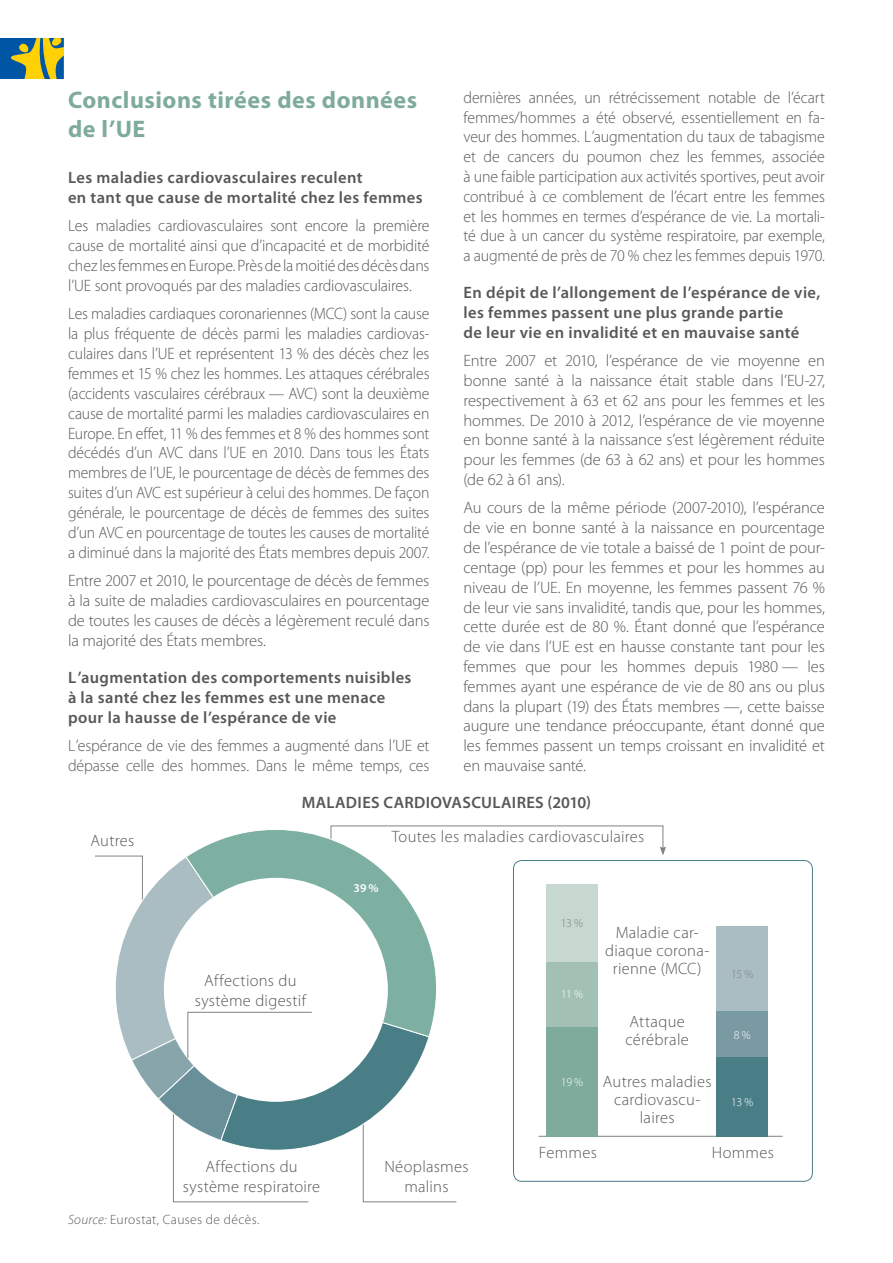
<style>
.page{position:relative;width:893px;height:1263px;background:#fff}
.page>*{position:absolute;margin:0;border:0;box-sizing:border-box;transform-origin:0 0}
.Title_1{font:700 24px/29px "Myriad Pro";letter-spacing:.02em;color:#7eab9b}
.Body_Text{font:300 16.5px/19.8px "Myriad Pro";letter-spacing:-.01em;color:#57585a;text-align:justify}
.Body_Text-2{font:300 16.5px/19.8px "Myriad Pro";letter-spacing:-.01em;color:#57585a;text-align:justify;scale:.96 1}
.Body_Text-3{font:300 16.5px/20px "Myriad Pro";letter-spacing:-.01em;color:#57585a;text-align:justify;scale:.95 1}
.Subtitle{font:600 16.5px/20px "Myriad Pro";letter-spacing:.02em;color:#57585a}
.Fig_text{font:300 16.5px/18px "Myriad Pro";letter-spacing:.015em;color:#57585a;text-align:center}
.Fig_Table_title{font:600 16.5px "Myriad Pro";letter-spacing:.02em;color:#57585a}
.Source{font:300 13.5px "Myriad Pro";letter-spacing:.025em;color:#57585a}
.Body_Text-4{font:300 12px "Myriad Pro";color:#fff}
.Body_Text-5{font:300 12px "Myriad Pro";color:#808285}
.Body_Text-6{font:600 12px "Myriad Pro";color:#fff}
.s1{font-style:italic}
</style>
<div class="page">
<svg style="left:0;top:38px;width:64px;height:41px;background:#768e5a"></svg>
<svg style="left:95px;top:825px;width:571px;height:377px"></svg>
<div style="left:513px;top:860px;width:300px;height:322px;border:1px solid #497e87;border-radius:9px"></div>
<hr style="left:539px;top:1136px;width:244px;height:1px;background:#808285">
<div style="left:546px;top:884px;width:52px;height:78px;background:#c7d8d0"></div>
<div style="left:717px;top:926px;width:51px;height:86px;background:#aabdc3"></div>
<div style="left:546px;top:962px;width:52px;height:65px;background:#a3c0b5"></div>
<div style="left:717px;top:1011px;width:51px;height:47px;background:#799aa3"></div>
<div style="left:546px;top:1027px;width:52px;height:110px;background:#7eab9b"></div>
<div style="left:717px;top:1057px;width:51px;height:80px;background:#497e87"></div>
<p class="Body_Text-2" style="left:463px;top:88px;width:378px">dernières années, un rétrécissement notable de l’écart femmes/hommes a été observé, essentiellement en fa‑ veur des hommes. L’augmentation du taux de tabagisme et de cancers du poumon chez les femmes, associée à une faible participation aux activités sportives, peut avoir contribué à ce comblement de l’écart entre les femmes et les hommes en termes d’espérance de vie. La mortali‑ té due à un cancer du système respiratoire, par exemple, a augmenté de près de 70 % chez les femmes depuis 1970.</p>
<p class="Subtitle" style="left:463px;top:283px;width:358px">En dépit de l’allongement de l’espérance de vie, les femmes passent une plus grande partie<br>de leur vie en invalidité et en mauvaise santé</p>
<p class="Body_Text" style="left:463px;top:351px;width:363px">Entre 2007 et 2010, l’espérance de vie moyenne en bonne santé à la naissance était stable dans l’EU-27, respectivement à 63 et 62 ans pour les femmes et les hommes. De 2010 à 2012, l’espérance de vie moyenne en bonne santé à la naissance s’est légèrement réduite pour les femmes (de 63 à 62 ans) et pour les hommes (de 62 à 61 ans).</p>
<p class="Body_Text" style="left:463px;top:498px;width:363px">Au cours de la même période (2007-2010), l’espérance de vie en bonne santé à la naissance en pourcentage de l’espérance de vie totale a baissé de 1 point de pour‑ centage (pp) pour les femmes et pour les hommes au niveau de l’UE. En moyenne, les femmes passent 76 % de leur vie sans invalidité, tandis que, pour les hommes, cette durée est de 80 %. Étant donné que l’espérance de vie dans l’UE est en hausse constante tant pour les femmes que pour les hommes depuis 1980 — les femmes ayant une espérance de vie de 80 ans ou plus dans la plupart (19) des États membres —, cette baisse augure une tendance préoccupante, étant donné que les femmes passent un temps croissant en invalidité et en mauvaise santé.</p>
<p class="Fig_Table_title" style="left:302px;top:793px;width:291px">MALADIES CARDIOVASCULAIRES (2010)</p>
<p class="Fig_text" style="left:392px;top:827px;width:254px">Toutes les maladies cardiovasculaires</p>
<p class="Title_1" style="left:68px;top:86px;width:351px">Conclusions tirées des données de l’UE</p>
<p class="Subtitle" style="left:68px;top:167px;width:356px">Les maladies cardiovasculaires reculent<br>en tant que cause de mortalité chez les femmes</p>
<p class="Body_Text-2" style="left:68px;top:216px;width:378px">Les maladies cardiovasculaires sont encore la première cause de mortalité ainsi que d’incapacité et de morbidité chez les femmes en Europe. Près de la moitié des décès dans l’UE sont provoqués par des maladies cardiovasculaires.</p>
<p class="Body_Text-3" style="left:68px;top:304px;width:382px">Les maladies cardiaques coronariennes (MCC) sont la cause la plus fréquente de décès parmi les maladies cardiovas‑ culaires dans l’UE et représentent 13 % des décès chez les femmes et 15 % chez les hommes. Les attaques cérébrales (accidents vasculaires cérébraux — AVC) sont la deuxième cause de mortalité parmi les maladies cardiovasculaires en Europe. En effet, 11 % des femmes et 8 % des hommes sont décédés d’un AVC dans l’UE en 2010. Dans tous les États membres de l’UE, le pourcentage de décès de femmes des suites d’un AVC est supérieur à celui des hommes. De façon générale, le pourcentage de décès de femmes des suites d’un AVC en pourcentage de toutes les causes de mortalité a diminué dans la majorité des États membres depuis 2007.</p>
<p class="Body_Text" style="left:68px;top:571px;width:363px">Entre 2007 et 2010, le pourcentage de décès de femmes à la suite de maladies cardiovasculaires en pourcentage de toutes les causes de décès a légèrement reculé dans la majorité des États membres.</p>
<p class="Subtitle" style="left:68px;top:668px;width:345px">L’augmentation des comportements nuisibles à la santé chez les femmes est une menace pour la hausse de l’espérance de vie</p>
<p class="Body_Text-2" style="left:68px;top:736px;width:378px">L’espérance de vie des femmes a augmenté dans l’UE et dépasse celle des hommes. Dans le même temps, ces</p>
<p class="Fig_text" style="left:91px;top:832px;width:45px">Autres</p>
<p class="Fig_text" style="left:195px;top:971px;width:113px;line-height:19.8px">Affections du système digestif</p>
<p class="Body_Text-6" style="left:353px;top:882px;width:27px">39%</p>
<p class="Fig_text" style="left:183px;top:1157px;width:139px;line-height:19.8px">Affections du système respiratoire</p>
<p class="Source" style="left:68px;top:1212px;width:193px"><span class="s1">Source:</span> Eurostat, Causes de décès.</p>
<p class="Fig_text" style="left:384px;top:1157px;width:86px;line-height:19.8px">Néoplasmes malins</p>
<p class="Body_Text-5" style="left:561px;top:916px;width:24px">13%</p>
<p class="Body_Text-4" style="left:561px;top:987px;width:23px">11 %</p>
<p class="Body_Text-4" style="left:561px;top:1075px;width:24px">19%</p>
<p class="Fig_text" style="left:605px;top:924px;width:106px">Maladie car‑ diaque corona‑ rienne (MCC)</p>
<p class="Fig_text" style="left:626px;top:1013px;width:65px;text-align:left">Attaque cérébrale</p>
<p class="Fig_text" style="left:603px;top:1072px;width:110px">Autres maladies cardiovascu‑ laires</p>
<p class="Body_Text-5" style="left:731px;top:967px;width:24px">15%</p>
<p class="Body_Text-4" style="left:734px;top:1028px;width:18px">8%</p>
<p class="Body_Text-4" style="left:731px;top:1095px;width:24px">13%</p>
<p class="Fig_text" style="left:539px;top:1144px;width:60px">Femmes</p>
<p class="Fig_text" style="left:712px;top:1144px;width:64px">Hommes</p>
</div>
